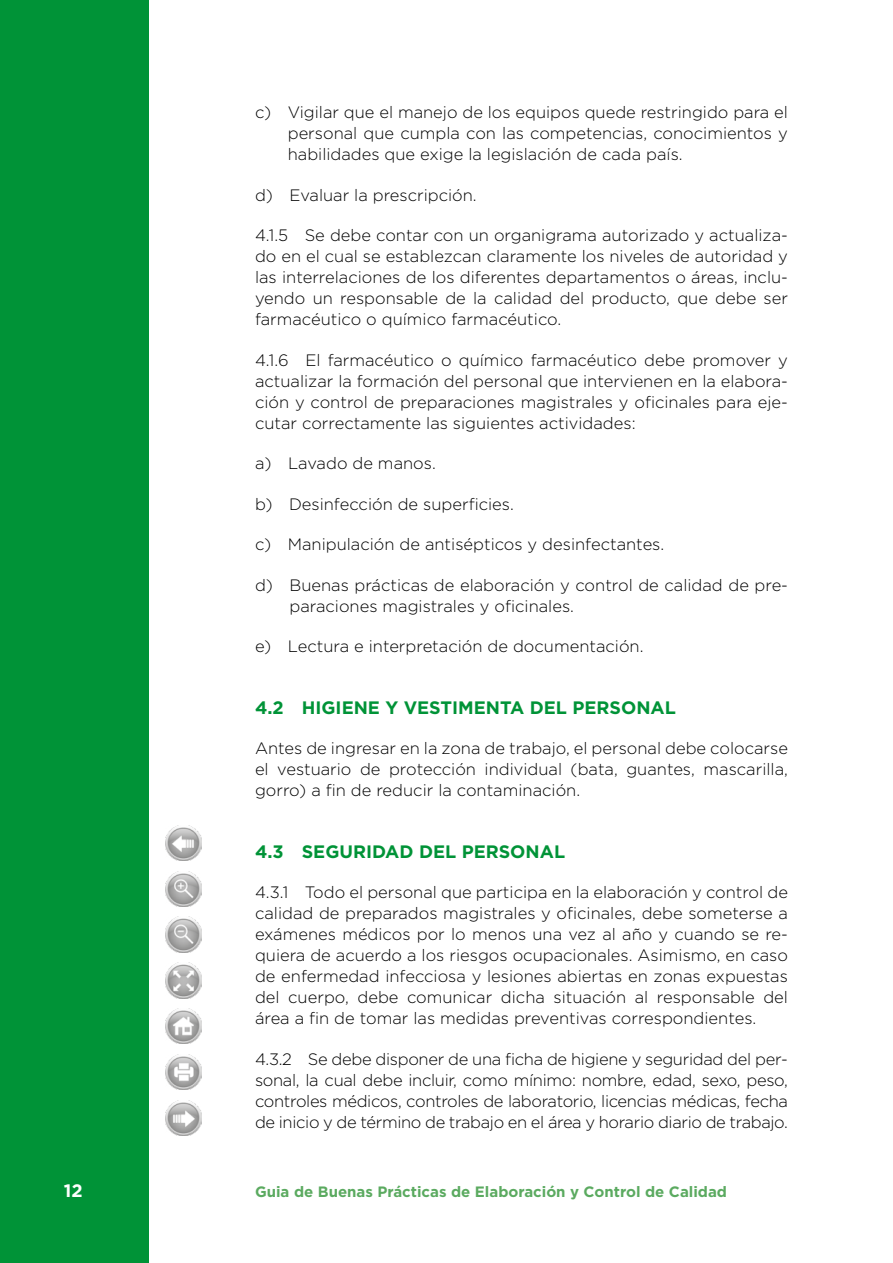
<style>
.page{position:relative;width:893px;height:1263px;background:#fff}
.page>*{position:absolute;margin:0;border:0;box-sizing:border-box;transform-origin:0 0}
.GENERAL-NIVEL-2{font:700 18px "Gotham";color:#009337}
.t1{font:700 18px "Gotham";color:#fff}
.GENERAL-PARRAFO-1{font:300 16.5px/21px "Gotham";color:#000;text-align:justify}
.t2{font:700 15px "Gotham";color:#5baa60}
</style>
<div class="page">
<div style="left:0;top:0;width:149px;height:1263px;background:#009337"></div>
<img style="left:166px;top:825px;width:35px;height:36px">
<img style="left:166px;top:871px;width:35px;height:35px">
<img style="left:166px;top:917px;width:35px;height:35px">
<img style="left:166px;top:962px;width:35px;height:36px">
<img style="left:166px;top:1008px;width:35px;height:36px">
<img style="left:166px;top:1054px;width:35px;height:36px">
<img style="left:166px;top:1100px;width:35px;height:35px">
<p class="GENERAL-PARRAFO-1" style="left:288px;top:101px;width:502px;text-indent:-33px">c) Vigilar que el manejo de los equipos quede restringido para el personal que cumpla con las competencias, conocimientos y habilidades que exige la legislación de cada país.</p>
<p class="GENERAL-PARRAFO-1" style="left:255px;top:184px;width:223px">d) Evaluar la prescripción.</p>
<p class="GENERAL-PARRAFO-1" style="left:255px;top:224px;width:534px">4.1.5 Se debe contar con un organigrama autorizado y actualiza&shy;do en el cual se establezcan claramente los niveles de autoridad y las interrelaciones de los diferentes departamentos o áreas, inclu&shy;yendo un responsable de la calidad del producto, que debe ser farmacéutico o químico farmacéutico.</p>
<p class="GENERAL-PARRAFO-1" style="left:255px;top:349px;width:534px">4.1.6 El farmacéutico o químico farmacéutico debe promover y actualizar la formación del personal que intervienen en la elabora&shy;ción y control de preparaciones magistrales y oficinales para eje&shy;cutar correctamente las siguientes actividades:</p>
<p class="GENERAL-PARRAFO-1" style="left:255px;top:452px;width:182px">a) Lavado de manos.</p>
<p class="GENERAL-PARRAFO-1" style="left:255px;top:493px;width:260px">b) Desinfección de superficies.</p>
<p class="GENERAL-PARRAFO-1" style="left:255px;top:534px;width:411px">c) Manipulación de antisépticos y desinfectantes.</p>
<p class="GENERAL-PARRAFO-1" style="left:289px;top:574px;width:500px;text-indent:-34px">d) Buenas prácticas de elaboración y control de calidad de pre&shy;paraciones magistrales y oficinales.</p>
<p class="GENERAL-PARRAFO-1" style="left:255px;top:635px;width:390px">e) Lectura e interpretación de documentación.</p>
<p class="GENERAL-NIVEL-2" style="left:255px;top:695px;width:422px">4.2 HIGIENE Y VESTIMENTA DEL PERSONAL</p>
<p class="GENERAL-PARRAFO-1" style="left:255px;top:737px;width:534px">Antes de ingresar en la zona de trabajo, el personal debe colocarse el vestuario de protección individual (bata, guantes, mascarilla, gorro) a fin de reducir la contaminación.</p>
<p class="GENERAL-NIVEL-2" style="left:255px;top:839px;width:312px">4.3 SEGURIDAD DEL PERSONAL</p>
<p class="GENERAL-PARRAFO-1" style="left:255px;top:881px;width:534px">4.3.1 Todo el personal que participa en la elaboración y control de calidad de preparados magistrales y oficinales, debe someterse a exámenes médicos por lo menos una vez al año y cuando se re&shy;quiera de acuerdo a los riesgos ocupacionales. Asimismo, en caso de enfermedad infecciosa y lesiones abiertas en zonas expuestas del cuerpo, debe comunicar dicha situación al responsable del área a fin de tomar las medidas preventivas correspondientes.</p>
<p class="GENERAL-PARRAFO-1" style="left:255px;top:1048px;width:534px">4.3.2 Se debe disponer de una ficha de higiene y seguridad del per&shy;sonal, la cual debe incluir, como mínimo: nombre, edad, sexo, peso, controles médicos, controles de laboratorio, licencias médicas, fecha de inicio y de término de trabajo en el área y horario diario de trabajo.</p>
<p class="t1" style="left:64px;top:1178px;width:20px">12</p>
<p class="t2" style="left:255px;top:1182px;width:474px">Guia de Buenas Prácticas de Elaboración y Control de Calidad</p>
</div>
